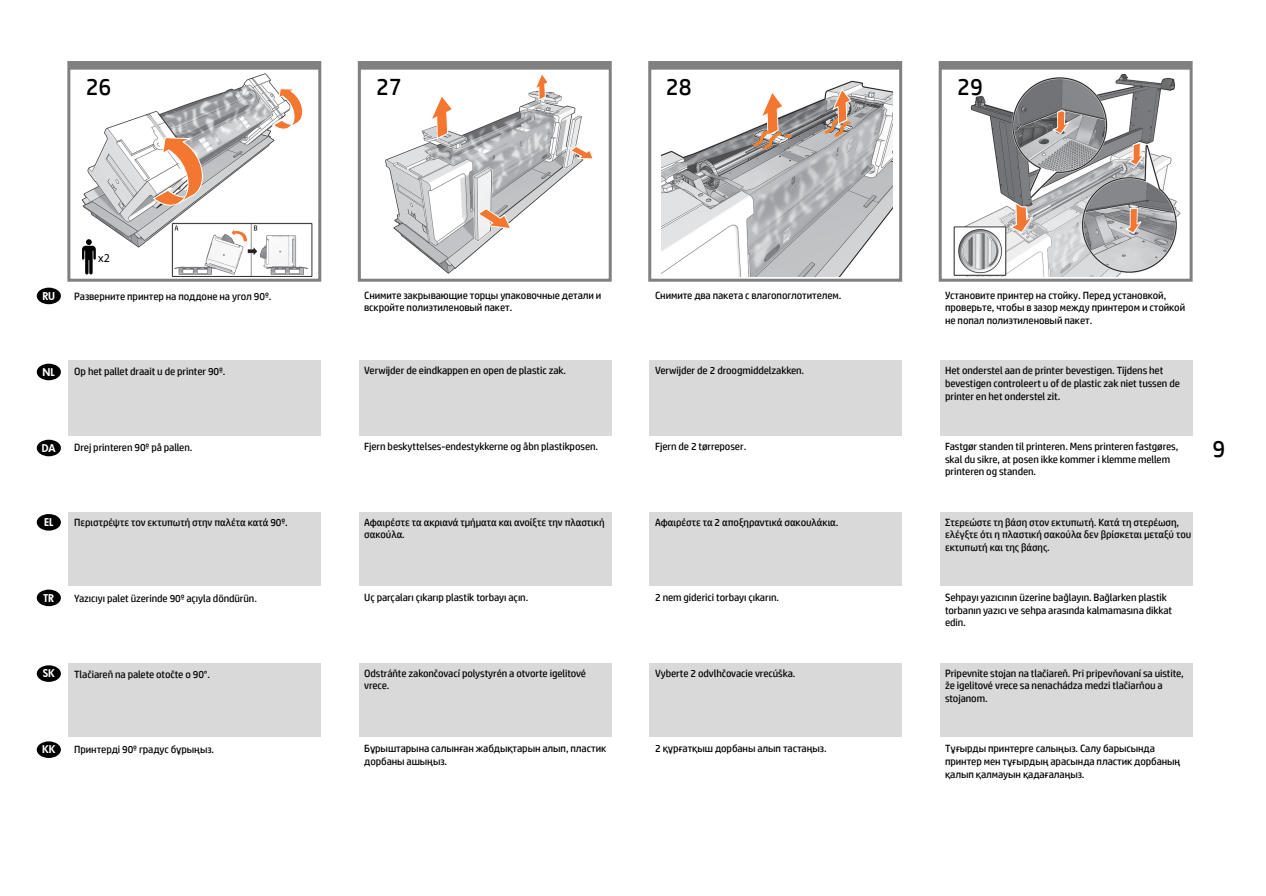
<style>
.page{position:relative;width:1266px;height:896px;background:#fff}
.page>*{position:absolute;margin:0;border:0;box-sizing:border-box;transform-origin:0 0}
.t1{font:24px "HP Simplified";color:#000}
.t2{font:12px "Myriad Pro";color:#000}
.t3{font:10.5px/12.6px "HP Simplified";letter-spacing:-.01em;color:#000}
.t4{font:10.5px "Futura Hv";color:#fff}
</style>
<div class="page">
<svg style="left:71px;top:65px;width:246px;height:5px"></svg>
<div style="left:67px;top:61px;width:254px;height:221px;border:3px solid #808080"></div>
<svg style="left:362px;top:65px;width:246px;height:5px"></svg>
<div style="left:358px;top:61px;width:254px;height:221px;border:3px solid #808080"></div>
<svg style="left:652px;top:65px;width:246px;height:5px"></svg>
<div style="left:648px;top:61px;width:254px;height:221px;border:3px solid #808080"></div>
<svg style="left:943px;top:65px;width:245px;height:5px"></svg>
<div style="left:939px;top:61px;width:253px;height:221px;border:3px solid #808080"></div>
<img style="left:82px;top:74px;width:231px;height:202px">
<img style="left:385px;top:92px;width:197px;height:182px">
<img style="left:661px;top:80px;width:232px;height:196px">
<img style="left:953px;top:74px;width:228px;height:202px">
<svg style="left:230px;top:226px;width:19px;height:17px"></svg>
<svg style="left:152px;top:137px;width:55px;height:70px"></svg>
<svg style="left:272px;top:88px;width:33px;height:42px"></svg>
<svg style="left:422px;top:95px;width:39px;height:49px"></svg>
<svg style="left:1003px;top:197px;width:32px;height:41px"></svg>
<svg style="left:1124px;top:138px;width:23px;height:31px"></svg>
<svg style="left:1048px;top:106px;width:23px;height:31px"></svg>
<svg style="left:1120px;top:203px;width:25px;height:34px"></svg>
<svg style="left:476px;top:207px;width:35px;height:23px"></svg>
<svg style="left:569px;top:145px;width:24px;height:17px"></svg>
<svg style="left:530px;top:75px;width:24px;height:28px"></svg>
<svg style="left:751px;top:91px;width:43px;height:61px"></svg>
<svg style="left:822px;top:88px;width:36px;height:52px"></svg>
<svg style="left:82px;top:239px;width:14px;height:35px"></svg>
<div style="left:68px;top:360px;width:252px;height:76px;background:#d9d9d9"></div>
<div style="left:359px;top:360px;width:253px;height:76px;background:#d9d9d9"></div>
<div style="left:650px;top:360px;width:252px;height:76px;background:#d9d9d9"></div>
<div style="left:940px;top:360px;width:252px;height:76px;background:#d9d9d9"></div>
<div style="left:68px;top:512px;width:252px;height:74px;background:#d9d9d9"></div>
<div style="left:359px;top:512px;width:253px;height:74px;background:#d9d9d9"></div>
<div style="left:650px;top:512px;width:252px;height:74px;background:#d9d9d9"></div>
<div style="left:940px;top:512px;width:252px;height:74px;background:#d9d9d9"></div>
<div style="left:68px;top:663px;width:252px;height:74px;background:#d9d9d9"></div>
<div style="left:359px;top:663px;width:253px;height:74px;background:#d9d9d9"></div>
<div style="left:650px;top:663px;width:252px;height:74px;background:#d9d9d9"></div>
<div style="left:940px;top:663px;width:252px;height:74px;background:#d9d9d9"></div>
<div style="left:37px;top:288px;width:24px;height:16px;background:#000;border-radius:50%"></div>
<div style="left:37px;top:590px;width:24px;height:16px;background:#000;border-radius:50%"></div>
<div style="left:37px;top:440px;width:24px;height:16px;background:#000;border-radius:50%"></div>
<div style="left:37px;top:514px;width:24px;height:17px;background:#000;border-radius:50%"></div>
<div style="left:37px;top:364px;width:24px;height:16px;background:#000;border-radius:50%"></div>
<div style="left:37px;top:665px;width:24px;height:17px;background:#000;border-radius:50%"></div>
<div style="left:37px;top:741px;width:24px;height:17px;background:#000;border-radius:50%"></div>
<h1 class="t1" style="left:86px;top:71px;width:27px">26</h1>
<h1 class="t1" style="left:376px;top:71px;width:27px">27</h1>
<h1 class="t1" style="left:666px;top:71px;width:27px">28</h1>
<h1 class="t1" style="left:957px;top:71px;width:27px">29</h1>
<p class="t2" style="left:98px;top:250px;width:13px">x2</p>
<p class="t4" style="left:42px;top:289px;width:14px">RU</p>
<p class="t3" style="left:74px;top:289px;width:199px">Разверните принтер на поддоне на угол 90º.</p>
<p class="t3" style="left:364px;top:289px;width:239px">Снимите закрывающие торцы упаковочные детали и вскройте полиэтиленовый пакет.</p>
<p class="t3" style="left:655px;top:289px;width:188px">Снимите два пакета с влагопоглотителем.</p>
<p class="t3" style="left:945px;top:289px;width:242px">Установите принтер на стойку. Перед установкой, проверьте, чтобы в зазор между принтером и стойкой не попал полиэтиленовый пакет.</p>
<p class="t4" style="left:43px;top:365px;width:14px">NL</p>
<p class="t3" style="left:74px;top:365px;width:153px">Op het pallet draait u de printer 90º.</p>
<p class="t3" style="left:364px;top:364px;width:204px">Verwijder de eindkappen en open de plastic zak.</p>
<p class="t3" style="left:655px;top:364px;width:151px">Verwijder de 2 droogmiddelzakken.</p>
<p class="t3" style="left:945px;top:364px;width:236px">Het onderstel aan de printer bevestigen. Tijdens het bevestigen controleert u of de plastic zak niet tussen de printer en het onderstel zit.</p>
<p class="t4" style="left:42px;top:441px;width:15px">DA</p>
<p class="t3" style="left:74px;top:441px;width:120px">Drej printeren 90º på pallen.</p>
<p class="t3" style="left:364px;top:440px;width:235px">Fjern beskyttelses-endestykkerne og åbn plastikposen.</p>
<p class="t3" style="left:655px;top:440px;width:93px">Fjern de 2 tørreposer.</p>
<p class="t3" style="left:945px;top:440px;width:235px">Fastgør standen til printeren. Mens printeren fastgøres, skal du sikre, at posen ikke kommer i klemme mellem printeren og standen.</p>
<h1 class="t1" style="left:1212px;top:433px;width:14px">9</h1>
<p class="t4" style="left:44px;top:515px;width:11px">EL</p>
<p class="t3" style="left:74px;top:516px;width:215px">Περιστρέψτε τον εκτυπωτή στην παλέτα κατά 90º.</p>
<p class="t3" style="left:364px;top:515px;width:242px">Αφαιρέστε τα ακριανά τμήματα και ανοίξτε την πλαστική σακούλα.</p>
<p class="t3" style="left:655px;top:515px;width:185px">Αφαιρέστε τα 2 αποξηραντικά σακουλάκια.</p>
<p class="t3" style="left:945px;top:515px;width:248px">Στερεώστε τη βάση στον εκτυπωτή. Κατά τη στερέωση, ελέγξτε ότι η πλαστική σακούλα δεν βρίσκεται μεταξύ του εκτυπωτή και της βάσης.</p>
<p class="t4" style="left:43px;top:591px;width:12px">TR</p>
<p class="t3" style="left:74px;top:592px;width:184px">Yazıcıyı palet üzerinde 90º açıyla döndürün.</p>
<p class="t3" style="left:364px;top:591px;width:166px">Uç parçaları çıkarıp plastik torbayı açın.</p>
<p class="t3" style="left:655px;top:591px;width:125px">2 nem giderici torbayı çıkarın.</p>
<p class="t3" style="left:945px;top:591px;width:229px">Sehpayı yazıcının üzerine bağlayın. Bağlarken plastik torbanın yazıcı ve sehpa arasında kalmamasına dikkat edin.</p>
<p class="t4" style="left:43px;top:666px;width:14px">SK</p>
<p class="t3" style="left:74px;top:667px;width:137px">Tlačiareň na palete otočte o 90°.</p>
<p class="t3" style="left:364px;top:667px;width:223px">Odstráňte zakončovací polystyrén a otvorte igelitové vrece.</p>
<p class="t3" style="left:655px;top:667px;width:142px">Vyberte 2 odvlhčovacie vrecúška.</p>
<p class="t3" style="left:945px;top:667px;width:240px">Pripevnite stojan na tlačiareň. Pri pripevňovaní sa uistite, že igelitové vrece sa nenachádza medzi tlačiarňou a stojanom.</p>
<p class="t4" style="left:42px;top:742px;width:15px">KK</p>
<p class="t3" style="left:74px;top:743px;width:141px">Принтерді 90º градус бұрыңыз.</p>
<p class="t3" style="left:364px;top:742px;width:244px">Бұрыштарына салынған жабдықтарын алып, пластик дорбаны ашыңыз.</p>
<p class="t3" style="left:655px;top:742px;width:173px">2 құрғатқыш дорбаны алып тастаңыз.</p>
<p class="t3" style="left:945px;top:742px;width:237px">Тұғырды принтерге салыңыз. Салу барысында принтер мен тұғырдың арасында пластик дорбаның қалып қалмауын қадағалаңыз.</p>
</div>
